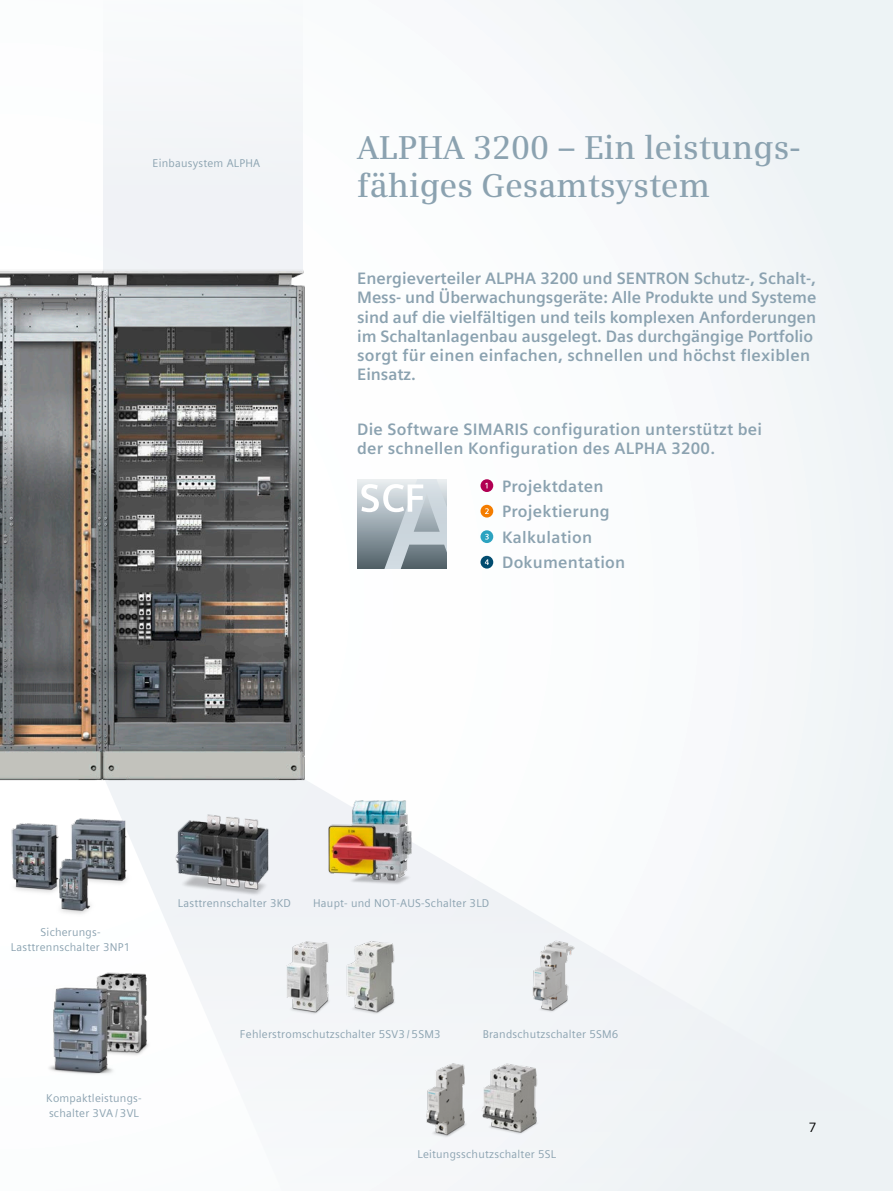
<style>
.page{position:relative;width:893px;height:1191px;background:#f8f9fb}
.page>*{position:absolute;margin:0;border:0;box-sizing:border-box;transform-origin:0 0}
.t1{font:600 33px/38.2px "Siemens Serif";color:#8ba2b0}
.t2{font:700 16.5px/19.2px "Siemens Sans Global";color:#8ba2b0}
.t3{font:13.5px "Siemens Sans Global";color:#000}
.t4{font:11.25px/14.9px "Siemens Sans Global";letter-spacing:.02em;color:#8ba2b0;text-align:center}
</style>
<div class="page">
<div style="left:656px;top:778px;width:237px;height:413px;background:#eff3f6"></div>
<img style="left:11px;top:818px;width:116px;height:96px">
<img style="left:328px;top:800px;width:84px;height:85px">
<img style="left:175px;top:816px;width:94px;height:80px">
<img style="left:481px;top:1063px;width:57px;height:72px">
<img style="left:426px;top:1063px;width:41px;height:74px">
<img style="left:0;top:269px;width:305px;height:547px">
<div style="left:357px;top:479px;width:89px;height:89px;background:linear-gradient(to bottom,#ebf1f5,#51626b)"></div>
<svg style="left:361px;top:479px;width:85px;height:89px;background:#b1bbc1"></svg>
<svg style="left:480px;top:479px;width:13px;height:13px"></svg>
<div style="left:480px;top:505px;width:13px;height:12px;background:#f47d00;border-radius:50%"></div>
<svg style="left:485px;top:508px;width:4px;height:6px"></svg>
<svg style="left:480px;top:530px;width:13px;height:13px"></svg>
<svg style="left:485px;top:534px;width:4px;height:5px"></svg>
<div style="left:480px;top:556px;width:13px;height:12px;background:#004c6f;border-radius:50%"></div>
<svg style="left:485px;top:559px;width:4px;height:6px"></svg>
<img style="left:96px;top:972px;width:52px;height:83px">
<img style="left:49px;top:985px;width:68px;height:89px">
<img style="left:532px;top:940px;width:43px;height:73px">
<img style="left:286px;top:941px;width:44px;height:74px">
<img style="left:346px;top:940px;width:49px;height:74px">
<p class="t4" style="left:153px;top:156px;width:109px">Einbausystem ALPHA</p>
<h1 class="t1" style="left:357px;top:128px;width:445px">ALPHA 3200 – Ein leistungs&shy;fähiges Gesamtsystem</h1>
<p class="t2" style="left:357px;top:269px;width:461px">Energieverteiler ALPHA 3200 und SENTRON Schutz-, Schalt-, Mess- und Überwachungsgeräte: Alle Produkte und Systeme sind auf die vielfältigen und teils komplexen Anforderungen im Schaltanlagenbau ausgelegt. Das durchgängige Portfolio sorgt für einen einfachen, schnellen und höchst flexiblen Einsatz.</p>
<p class="t2" style="left:357px;top:419px;width:406px">Die Software SIMARIS configuration unterstützt bei der schnellen Konfiguration des ALPHA 3200.</p>
<p class="t2" style="left:502px;top:473px;width:125px;line-height:25.5px">Projektdaten<br>Projektierung<br>Kalkulation<br>Dokumentation</p>
<p class="t4" style="left:11px;top:924px;width:121px">Sicherungs-<br>Lasttrennschalter 3NP1</p>
<p class="t4" style="left:46px;top:1090px;width:97px;text-align:left">Kompaktleistungs&shy;schalter 3VA / 3VL</p>
<p class="t4" style="left:178px;top:895px;width:114px">Lasttrennschalter 3KD</p>
<p class="t4" style="left:313px;top:895px;width:178px">Haupt- und NOT-AUS-Schalter 3LD</p>
<p class="t4" style="left:240px;top:1026px;width:202px">Fehlerstromschutzschalter 5SV3 / 5SM3</p>
<p class="t4" style="left:483px;top:1026px;width:137px">Brandschutzschalter 5SM6</p>
<p class="t4" style="left:417px;top:1146px;width:140px">Leitungsschutzschalter 5SL</p>
<p class="t3" style="left:809px;top:1117px;width:9px">7</p>
</div>
